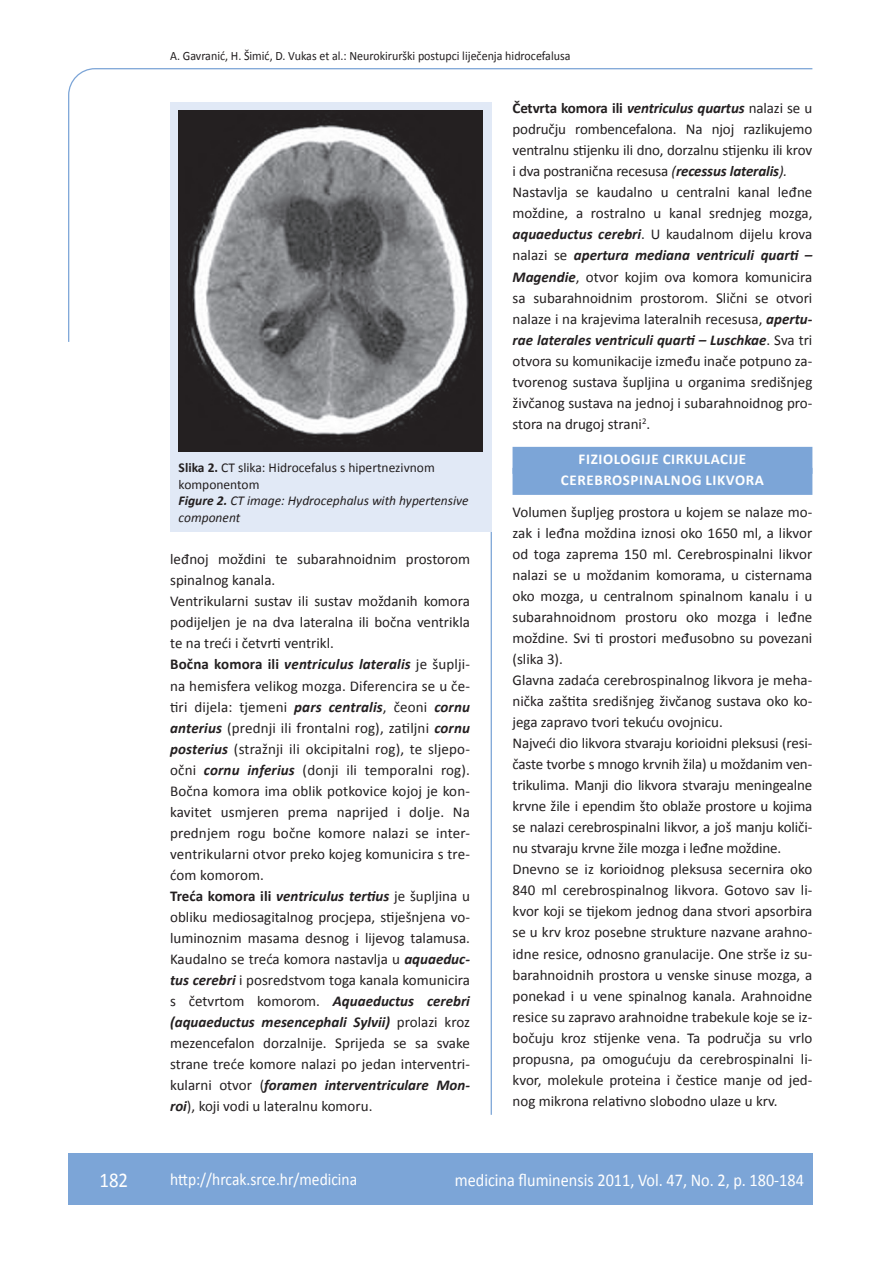
<style>
.page{position:relative;width:889px;height:1268px;background:#fff}
.page>*{position:absolute;margin:0;border:0;box-sizing:border-box;transform-origin:0 0}
.t1{font:21px "Calibri";color:#fff;scale:.9 1}
.t2{font:18px "Calibri";color:#fff;scale:.9 1}
.t3{font:17.25px "Calibri";color:#fff;scale:.9 1}
.t4{font:15px/21px "Calibri";color:#231f20}
.t5{font:700 15px/21px "Calibri";letter-spacing:.04em;color:#fff;text-align:center}
.t6{font:13.5px/16.5px "Calibri";color:#231f20}
.t7{font:12.75px "Calibri";color:#231f20;scale:.94 1}
.s1{font-weight:700}
.s2{font-weight:700;font-style:italic}
.s3{font-style:italic}
</style>
<div class="page">
<svg style="left:68px;top:68px;width:745px;height:275px"></svg>
<hr style="left:490px;top:531px;width:2px;height:583px;background:#7ca5d7">
<div style="left:68px;top:1152px;width:744px;height:51px;background:#7ca5d7"></div>
<div style="left:512px;top:447px;width:300px;height:27px;background:#7ca5d7"></div>
<div style="left:512px;top:468px;width:300px;height:27px;background:#7ca5d7"></div>
<div style="left:170px;top:102px;width:321px;height:429px;background:#e1e9f6"></div>
<img style="left:179px;top:111px;width:303px;height:340px">
<p class="t7" style="left:170px;top:47px;width:427px">A. Gavranić, H. Šimić, D. Vukas et al.: Neurokirurški postupci liječenja hidrocefalusa</p>
<p class="t6" style="left:179px;top:458px;width:291px"><span class="s1">Slika 2.</span> CT slika: Hidrocefalus s hipertnezivnom komponentom<br><span class="s2">Figure 2.</span> <span class="s3">CT image: Hydrocephalus with hypertensive component</span></p>
<p class="t4" style="left:170px;top:548px;width:301px">leđnoj moždini te subarahnoidnim prostorom spinalnog kanala.<br>Ventrikularni sustav ili sustav moždanih komora podijeljen je na dva lateralna ili bočna ventrikla te na treći i četvrti ventrikl.<br><span class="s1">Bočna komora ili</span> <span class="s2">ventriculus lateralis</span> je šuplji&shy;na hemisfera velikog mozga. Diferencira se u če&shy;tiri dijela: tjemeni <span class="s2">pars centralis</span>, čeoni <span class="s2">cornu anterius</span> (prednji ili frontalni rog), zatiljni <span class="s2">cornu posterius</span> (stražnji ili okcipitalni rog), te sljepo&shy;očni <span class="s2">cornu inferius</span> (donji ili temporalni rog).<br>Bočna komora ima oblik potkovice kojoj je kon&shy;kavitet usmjeren prema naprijed i dolje. Na prednjem rogu bočne komore nalazi se inter&shy;ventrikularni otvor preko kojeg komunicira s tre&shy;ćom komorom.<br><span class="s1">Treća komora ili</span> <span class="s2">ventriculus tertius</span> je šupljina u obliku mediosagitalnog procjepa, stiješnjena vo&shy;luminoznim masama desnog i lijevog talamusa.<br>Kaudalno se treća komora nastavlja u <span class="s2">aquaeduc&shy;tus cerebri</span> i posredstvom toga kanala komunicira s četvrtom komorom. <span class="s2">Aquaeductus cerebri (aquaeductus mesencephali Sylvii)</span> prolazi kroz mezencefalon dorzalnije. Sprijeda se sa svake strane treće komore nalazi po jedan interventri&shy;kularni otvor (<span class="s2">foramen interventriculare Mon&shy;roi</span>), koji vodi u lateralnu komoru.</p>
<p class="t4" style="left:512px;top:97px;width:301px"><span class="s1">Četvrta komora ili</span> <span class="s2">ventriculus quartus</span> nalazi se u području rombencefalona. Na njoj razlikujemo ventralnu stijenku ili dno, dorzalnu stijenku ili krov i dva postranična recesusa <span class="s3">(</span><span class="s2">recessus lateralis</span><span class="s3">).<br></span>Nastavlja se kaudalno u centralni kanal leđne moždine, a rostralno u kanal srednjeg mozga, <span class="s2">aquaeductus cerebri</span>. U kaudalnom dijelu krova nalazi se <span class="s2">apertura mediana ventriculi quarti – Magendie</span>, otvor kojim ova komora komunicira sa subarahnoidnim prostorom. Slični se otvori nalaze i na krajevima lateralnih recesusa, <span class="s2">apertu&shy;rae laterales ventriculi quarti – Luschkae</span>. Sva tri otvora su komunikacije između inače potpuno za&shy;tvorenog sustava šupljina u organima središnjeg živčanog sustava na jednoj i subarahnoidnog pro&shy;stora na drugoj strani<sup>2</sup>.</p>
<p class="t5" style="left:561px;top:448px;width:204px">FIZIOLOGIJE CIRKULACIJE<br>CEREBROSPINALNOG LIKVORA</p>
<p class="t4" style="left:512px;top:501px;width:301px">Volumen šupljeg prostora u kojem se nalaze mo&shy;zak i leđna moždina iznosi oko 1650 ml, a likvor od toga zaprema 150 ml. Cerebrospinalni likvor nalazi se u moždanim komorama, u cisternama oko mozga, u centralnom spinalnom kanalu i u subarahnoidnom prostoru oko mozga i leđne moždine. Svi ti prostori međusobno su povezani (slika 3).<br>Glavna zadaća cerebrospinalnog likvora je meha&shy;nička zaštita središnjeg živčanog sustava oko ko&shy;jega zapravo tvori tekuću ovojnicu.<br>Najveći dio likvora stvaraju korioidni pleksusi (resi&shy;časte tvorbe s mnogo krvnih žila) u moždanim ven&shy;trikulima. Manji dio likvora stvaraju meningealne krvne žile i ependim što oblaže prostore u kojima se nalazi cerebrospinalni likvor, a još manju količi&shy;nu stvaraju krvne žile mozga i leđne moždine.<br>Dnevno se iz korioidnog pleksusa secernira oko 840 ml cerebrospinalnog likvora. Gotovo sav li&shy;kvor koji se tijekom jednog dana stvori apsorbira se u krv kroz posebne strukture nazvane arahno&shy;idne resice, odnosno granulacije. One strše iz su&shy;barahnoidnih prostora u venske sinuse mozga, a ponekad i u vene spinalnog kanala. Arahnoidne resice su zapravo arahnoidne trabekule koje se iz&shy;bočuju kroz stijenke vena. Ta područja su vrlo propusna, pa omogućuju da cerebrospinalni li&shy;kvor, molekule proteina i čestice manje od jed&shy;nog mikrona relativno slobodno ulaze u krv.</p>
<h1 class="t1" style="left:99px;top:1166px;width:33px">182</h1>
<p class="t3" style="left:170px;top:1167px;width:209px">http://hrcak.srce.hr/medicina</p>
<p class="t2" style="left:455px;top:1168px;width:389px">medicina fluminensis 2011, Vol. 47, No. 2, p. 180-184</p>
</div>
